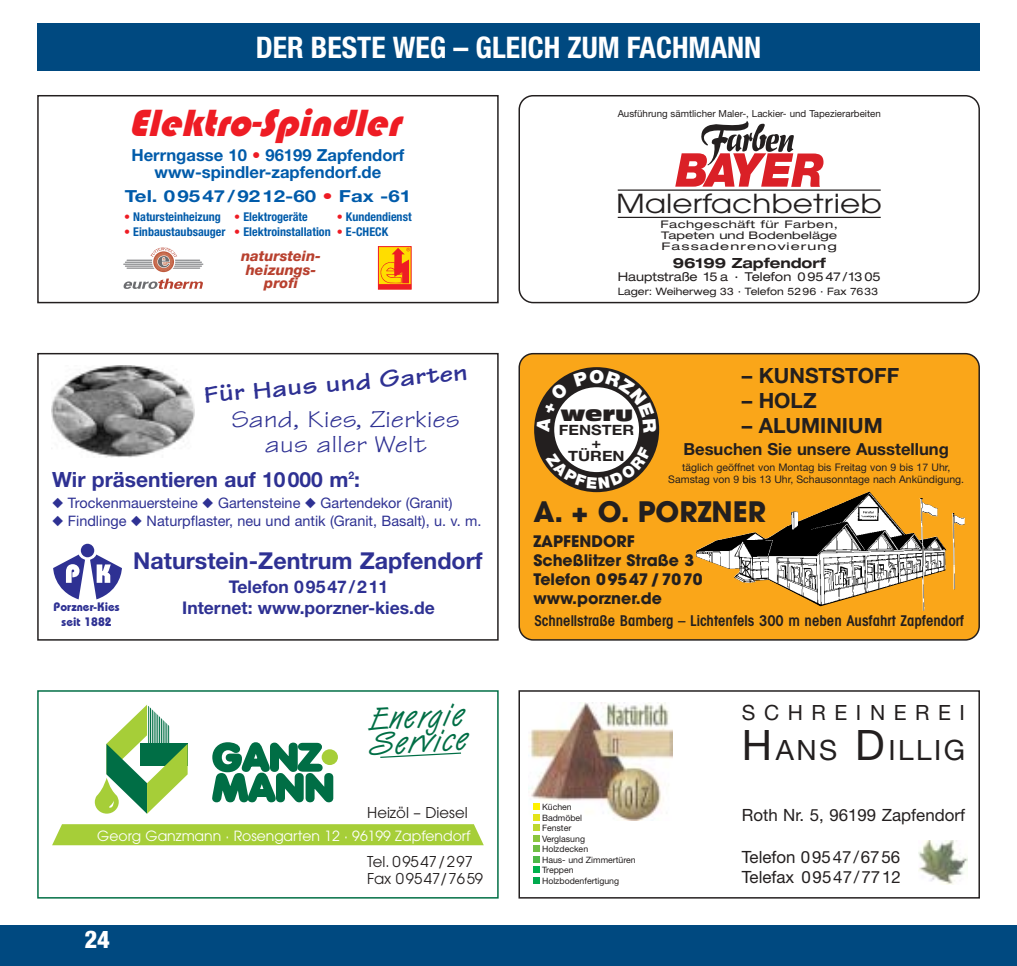
<style>
.page{position:relative;width:1017px;height:966px;background:#fff}
.page>*{position:absolute;margin:0;border:0;box-sizing:border-box;transform-origin:0 0}
.t1{font:italic 39.38px "Blippo Black D";color:#ee1c24}
.t2{font:700 condensed 29.75px "Helvetica Neue";color:#fff}
.t3{font:29.75px/24.8px "Hubert";color:#006e45}
.t4{font:700 28px "Avant Garde";color:#231f1f}
.t5{font:28px "Helvetica Neue";letter-spacing:.09em;color:#231f1f}
.t6{font:26.07px "Avant Garde";color:#231f1f;scale:1.2 1}
.t7{font:24.5px/24.5px "Tekton";color:#2e3193;text-align:center;scale:1.2 1}
.t8{font:700 24.5px "Tekton";color:#2e3193;scale:1.2 1}
.t9{font:800 condensed 24.5px "Helvetica Neue";color:#fff}
.t10{font:700 23.28px "Helvetica Neue";color:#2e3193}
.t11{font:700 21px "Helvetica Neue";color:#2e3193}
.t12{font:700 21px "Helvetica Neue";color:#231f1f}
.t13{font:21px "Helvetica Neue";letter-spacing:.41em;color:#231f1f}
.t14{font:20.47px "Antique Olive T Compact";color:#231f1f;scale:1.28 1}
.t15{font:700 17.5px/21px "Helvetica Neue";color:#2e3193;text-align:center}
.t16{font:16.8px/20.7px "Helvetica Neue";color:#231f1f}
.t17{font:700 16.62px/17.3px "Helvetica Neue";color:#005baa;text-align:center}
.t18{font:700 16.62px "Helvetica Neue";color:#231f1f}
.t19{font:700 16.62px "Helvetica Neue";color:#005baa;scale:1.23 1}
.t20{font:700 15.75px/18.9px "Avant Garde";color:#231f1f}
.t21{font:600 condensed 14.88px "Avant Garde";color:#231f1f}
.t22{font:14.88px/16.6px "Avant Garde";color:#231f1f}
.t23{font:14.35px "Helvetica Neue";color:#2e3193}
.t24{font:italic 800 14.35px/13.7px "Helvetica Neue";color:#b8412f;text-align:center}
.t25{font:700 14.17px/12.6px "Helvetica Neue";color:#231f1f;text-align:center;scale:1.15 1}
.t26{font:14px "Avant Garde";color:#fff}
.t27{font:700 expanded 14px "Helvetica Neue";color:#231f1f}
.t28{font:expanded 12.25px "Helvetica Neue";color:#231f1f}
.t29{font:700 12.25px/14.7px "Bauhaus";color:#2e3193;text-align:center}
.t30{font:700 condensed 12.08px "Helvetica Neue";color:#005baa}
.t31{font:10.5px/12.6px "Helvetica Neue";color:#231f1f;text-align:center}
.t32{font:expanded 10.5px/11.2px "Helvetica Neue";letter-spacing:.035em;color:#231f1f;text-align:justify;scale:1.2 1}
.t33{font:expanded 10.15px "Helvetica Neue";color:#231f1f}
.t34{font:9.8px "Helvetica Neue";color:#231f1f}
.t35{font:8.75px/10.5px "Helvetica Neue";color:#231f1f}
.s1{color:#ee1c24}
.s2{font-size:42px}
</style>
<div class="page">
<div style="left:0;top:926px;width:1017px;height:40px;background:#004980"></div>
<div style="left:37px;top:23px;width:943px;height:48px;background:#004980"></div>
<hr style="left:127px;top:260px;width:73px;height:1px;background:#6c6d70">
<hr style="left:125px;top:262px;width:76px;height:1px;background:#6c6d70">
<hr style="left:124px;top:264px;width:79px;height:1px;background:#6c6d70">
<hr style="left:127px;top:268px;width:73px;height:1px;background:#6c6d70">
<hr style="left:125px;top:266px;width:76px;height:1px;background:#6c6d70">
<svg style="left:150px;top:247px;width:27px;height:25px"></svg>
<svg style="left:123px;top:279px;width:80px;height:10px"></svg>
<div style="left:37px;top:95px;width:462px;height:208px;border:1px solid #231f1f"></div>
<div style="left:376px;top:242px;width:38px;height:48px;background:linear-gradient(to right,#fff,#fff)"></div>
<svg style="left:378px;top:246px;width:33px;height:44px"></svg>
<div style="left:378px;top:284px;width:33px;height:5px;background:#ee1c24"></div>
<svg style="left:380px;top:248px;width:30px;height:37px"></svg>
<div style="left:37px;top:353px;width:462px;height:288px;border:1px solid #231f1f"></div>
<img style="left:51px;top:366px;width:144px;height:91px">
<div style="left:81px;top:544px;width:13px;height:13px;background:#2e3193;border-radius:50%"></div>
<svg style="left:53px;top:555px;width:69px;height:44px"></svg>
<svg style="left:518px;top:95px;width:462px;height:208px"></svg>
<div style="left:533px;top:120px;width:432px;height:68px;background:#fff"></div>
<svg style="left:675px;top:121px;width:148px;height:66px"></svg>
<hr style="left:618px;top:190px;width:263px;height:1px;background:#231f1f">
<hr style="left:618px;top:217px;width:263px;height:1px;background:#231f1f">
<svg style="left:518px;top:353px;width:462px;height:288px;background:#e8a12a"></svg>
<div style="left:531px;top:363px;width:134px;height:134px;background:#faa619;border-radius:50%"></div>
<svg style="left:95px;top:705px;width:93px;height:109px"></svg>
<svg style="left:212px;top:742px;width:122px;height:61px"></svg>
<div style="left:322px;top:749px;width:16px;height:16px;background:#a6ce38;border-radius:50%"></div>
<div style="left:37px;top:690px;width:462px;height:209px;border:1px solid #006e45"></div>
<svg style="left:52px;top:824px;width:432px;height:21px;background:#a8cf3e"></svg>
<svg style="left:380px;top:752px;width:81px;height:6px"></svg>
<img style="left:528px;top:703px;width:144px;height:118px">
<div style="left:518px;top:690px;width:462px;height:209px;border:1px solid #231f1f"></div>
<img style="left:918px;top:841px;width:49px;height:44px">
<svg style="left:533px;top:804px;width:6px;height:79px"></svg>
<svg style="left:534px;top:367px;width:125px;height:125px;background:#a08c6e"></svg>
<h2 class="t2" style="left:256px;top:37px;width:507px">DER BESTE WEG – GLEICH ZUM FACHMANN</h2>
<h1 class="t1" style="left:129px;top:108px;width:281px">Elektro-Spindler</h1>
<p class="t17" style="left:131px;top:148px;width:275px">Herrngasse 10 <span class="s1">•</span> 96199 Zapfendorf www-spindler-zapfendorf.de</p>
<p class="t19" style="left:125px;top:190px;width:234px">Tel. 09547/9212-60 <span class="s1">•</span> Fax -61</p>
<p class="t30" style="left:124px;top:213px;width:98px"><span class="s1">•</span> Natursteinheizung</p>
<p class="t30" style="left:124px;top:228px;width:103px"><span class="s1">•</span> Einbaustaubsauger</p>
<p class="t30" style="left:234px;top:213px;width:75px"><span class="s1">•</span> Elektrogeräte</p>
<p class="t30" style="left:234px;top:228px;width:98px"><span class="s1">•</span> Elektroinstallation</p>
<p class="t30" style="left:337px;top:213px;width:76px"><span class="s1">•</span> Kundendienst</p>
<p class="t30" style="left:337px;top:228px;width:53px"><span class="s1">•</span> E-CHECK</p>
<p class="t24" style="left:241px;top:250px;width:81px">naturstein&shy;heizungs&shy;profi</p>
<h3 class="t8" style="left:203px;top:387px;width:222px;rotate:-5deg">Für Haus und Garten</h3>
<h3 class="t7" style="left:231px;top:411px;width:192px">Sand, Kies, Zierkies aus aller Welt</h3>
<h3 class="t11" style="left:52px;top:472px;width:309px">Wir präsentieren auf 10000 m<sup>2</sup>:</h3>
<p class="t23" style="left:52px;top:497px;width:402px">◆ Trockenmauersteine ◆ Gartensteine ◆ Gartendekor (Granit)</p>
<p class="t23" style="left:52px;top:516px;width:431px">◆ Findlinge ◆ Naturpflaster, neu und antik (Granit, Basalt), u. v. m.</p>
<p class="t29" style="left:54px;top:601px;width:68px">Porzner-Kies seit 1882</p>
<h3 class="t10" style="left:133px;top:553px;width:351px">Naturstein-Zentrum Zapfendorf</h3>
<p class="t15" style="left:182px;top:578px;width:254px">Telefon 09547/211<br>Internet: www.porzner-kies.de</p>
<h2 class="t3" style="left:364px;top:711px;width:101px;rotate:-3deg">Energie<br>Service</h2>
<p class="t22" style="left:367px;top:805px;width:102px">Heizöl – Diesel</p>
<p class="t26" style="left:97px;top:830px;width:375px">Georg Ganzmann · Rosengarten 12 · 96199 Zapfendorf</p>
<h3 class="t9" style="left:84px;top:931px;width:27px">24</h3>
<p class="t22" style="left:367px;top:855px;width:117px">Tel. 09547/297<br>Fax 09547/7659</p>
<p class="t34" style="left:618px;top:110px;width:265px">Ausführung sämtlicher Maler-, Lackier- und Tapezierarbeiten</p>
<h3 class="t6" style="left:616px;top:194px;width:223px">Malerfachbetrieb</h3>
<p class="t32" style="left:660px;top:220px;width:149px">Fachgeschäft für Farben, Tapeten und Bodenbeläge Fassadenrenovierung</p>
<p class="t27" style="left:673px;top:258px;width:155px">96199 Zapfendorf</p>
<p class="t28" style="left:618px;top:273px;width:264px">Hauptstraße 15 a · Telefon 0 95 47 / 13 05</p>
<p class="t33" style="left:618px;top:287px;width:262px">Lager: Weiherweg 33 · Telefon 52 96 · Fax 76 33</p>
<h3 class="t14" style="left:560px;top:408px;width:58px">weru</h3>
<p class="t25" style="left:559px;top:425px;width:67px">FENSTER +<br>TÜREN</p>
<h3 class="t12" style="left:742px;top:368px;width:159px">– KUNSTSTOFF</h3>
<h3 class="t12" style="left:742px;top:393px;width:76px">– HOLZ</h3>
<h3 class="t12" style="left:742px;top:418px;width:142px">– ALUMINIUM</h3>
<p class="t18" style="left:683px;top:443px;width:267px">Besuchen Sie unsere Ausstellung</p>
<p class="t31" style="left:668px;top:462px;width:297px">täglich geöffnet von Montag bis Freitag von 9 bis 17 Uhr,<br>Samstag von 9 bis 13 Uhr, Schausonntage nach Ankündigung.</p>
<h3 class="t4" style="left:533px;top:502px;width:234px">A. + O. PORZNER</h3>
<p class="t20" style="left:533px;top:533px;width:171px">ZAPFENDORF<br>Scheßlitzer Straße 3<br>Telefon 09547/7070 www.porzner.de</p>
<p class="t21" style="left:534px;top:615px;width:431px">Schnellstraße Bamberg – Lichtenfels 300 m neben Ausfahrt Zapfendorf</p>
<p class="t35" style="left:542px;top:803px;width:95px">Küchen<br>Badmöbel<br>Fenster<br>Verglasung<br>Holzdecken<br>Haus- und Zimmertüren<br>Treppen<br>Holzbodenfertigung</p>
<h3 class="t13" style="left:742px;top:705px;width:225px">SCHREINEREI</h3>
<h3 class="t5" style="left:742px;top:740px;width:225px"><span class="s2">H</span>ANS <span class="s2">D</span>ILLIG</h3>
<p class="t16" style="left:742px;top:807px;width:225px">Roth Nr. 5, 96199 Zapfendorf</p>
<p class="t16" style="left:742px;top:848px;width:161px">Telefon 09547/6756<br>Telefax 09547/7712</p>
</div>
